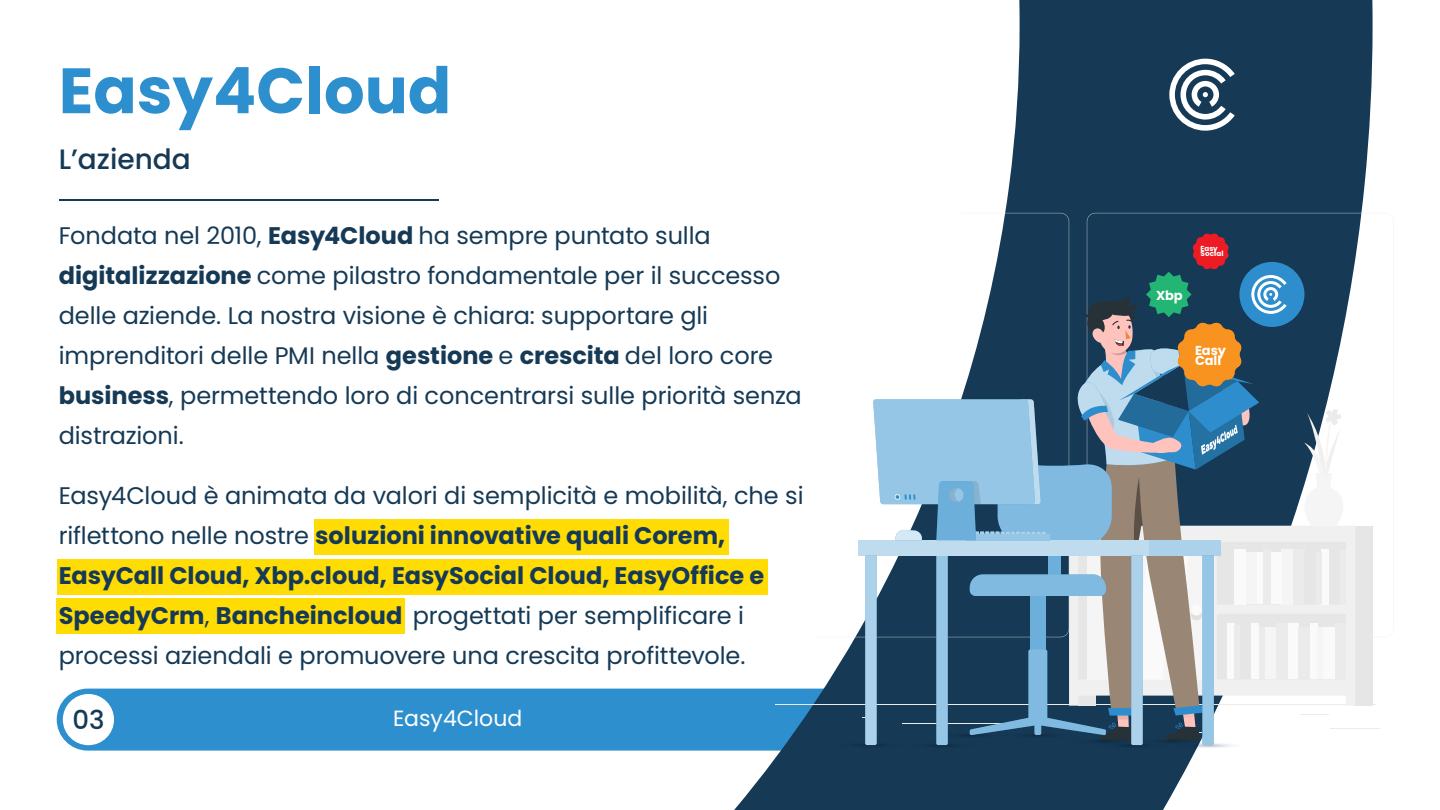
<style>
.page{position:relative;width:1440px;height:810px;background:#fff}
.page>*{position:absolute;margin:0;border:0;box-sizing:border-box;transform-origin:0 0}
.t1{font:700 64px "Poppins";color:#2e8fce}
.t2{font:500 28px "Poppins";color:#163a56}
.t3{font:500 26px "Poppins";color:#163a56}
.t4{font:24px/40px "Poppins";letter-spacing:-.005em;color:#163a56}
.t5{font:22px "Poppins";color:#fff}
.t6{font:700 13px/10.2px "Poppins";letter-spacing:-.005em;color:#fff}
.t7{font:700 7.2px/5.8px "Poppins";letter-spacing:.01em;color:#fff}
.s1{font-weight:700}
</style>
<div class="page">
<div style="left:57px;top:689px;width:677px;height:62px;background:#2e8fce"></div>
<div style="left:63px;top:694px;width:51px;height:51px;background:#fff;border-radius:50%"></div>
<svg style="left:734px;top:0;width:639px;height:810px"></svg>
<hr style="left:1330px;top:728px;width:50px;height:1px;background:#ebebeb">
<svg style="left:1300px;top:714px;width:29px;height:1px"></svg>
<svg style="left:817px;top:213px;width:252px;height:424px"></svg>
<svg style="left:1087px;top:213px;width:286px;height:313px;fill:#163a56"></svg>
<hr style="left:775px;top:704px;width:601px;height:1px;background:#ebebeb">
<div style="left:1355px;top:526px;width:18px;height:180px;background:#e6e6e6"></div>
<svg style="left:1287px;top:526px;width:68px;height:180px;fill:#f0f0f0"></svg>
<div style="left:1282px;top:549px;width:11px;height:55px;background:#f5f5f5"></div>
<div style="left:1293px;top:549px;width:11px;height:55px;background:#ebebeb"></div>
<div style="left:1304px;top:553px;width:12px;height:51px;background:#e6e6e6"></div>
<div style="left:1329px;top:553px;width:11px;height:51px;background:#e6e6e6"></div>
<div style="left:1322px;top:549px;width:7px;height:55px;background:#fafafa"></div>
<div style="left:1316px;top:553px;width:6px;height:51px;background:#ebebeb"></div>
<div style="left:1340px;top:550px;width:6px;height:54px;background:#ebebeb"></div>
<div style="left:1335px;top:623px;width:11px;height:56px;background:#ebebeb"></div>
<div style="left:1287px;top:623px;width:12px;height:56px;background:#fafafa"></div>
<div style="left:1323px;top:627px;width:12px;height:52px;background:#fafafa"></div>
<div style="left:1299px;top:627px;width:11px;height:52px;background:#ebebeb"></div>
<div style="left:1310px;top:623px;width:8px;height:56px;background:#fafafa"></div>
<div style="left:1318px;top:627px;width:5px;height:52px;background:#f5f5f5"></div>
<svg style="left:1304px;top:409px;width:39px;height:117px"></svg>
<div style="left:1239px;top:262px;width:65px;height:65px;background:#2e8ecd;border-radius:50%"></div>
<svg style="left:829px;top:233px;width:458px;height:516px"></svg>
<hr style="left:59px;top:199px;width:380px;height:2px;background:#163a56">
<div style="left:314px;top:519px;width:415px;height:36px;background:#ffdc03"></div>
<div style="left:57px;top:559px;width:710px;height:36px;background:#ffdc03"></div>
<div style="left:57px;top:598px;width:348px;height:36px;background:#ffdc03"></div>
<svg style="left:1169px;top:59px;width:66px;height:72px"></svg>
<h1 class="t1" style="left:59px;top:54px;width:394px">Easy4Cloud</h1>
<p class="t2" style="left:59px;top:143px;width:134px">L’azienda</p>
<p class="t4" style="left:59px;top:216px;width:745px">Fondata nel 2010, <span class="s1">Easy4Cloud</span> ha sempre puntato sulla <span class="s1">digitalizzazione</span> come pilastro fondamentale per il successo delle aziende. La nostra visione è chiara: supportare gli imprenditori delle PMI nella <span class="s1">gestione</span> e <span class="s1">crescita</span> del loro core <span class="s1">business</span>, permettendo loro di concentrarsi sulle priorità senza distrazioni.</p>
<p class="t4" style="left:59px;top:476px;width:746px">Easy4Cloud è animata da valori di semplicità e mobilità, che si riflettono nelle nostre <span class="s1">soluzioni innovative quali Corem, EasyCall Cloud, Xbp.cloud, EasySocial Cloud, EasyOffice e SpeedyCrm</span>, <span class="s1">Bancheincloud</span> progettati per semplificare i processi aziendali e promuovere una crescita profittevole.</p>
<p class="t3" style="left:72px;top:705px;width:34px">03</p>
<p class="t5" style="left:393px;top:706px;width:131px">Easy4Cloud</p>
<p class="t6" style="left:1156px;top:290px;width:28px">Xbp</p>
<p class="t7" style="left:1201px;top:245px;width:25px">Easy<br>Social</p>
<p class="t6" style="left:1195px;top:345px;width:32px">Easy<br>Call</p>
</div>
